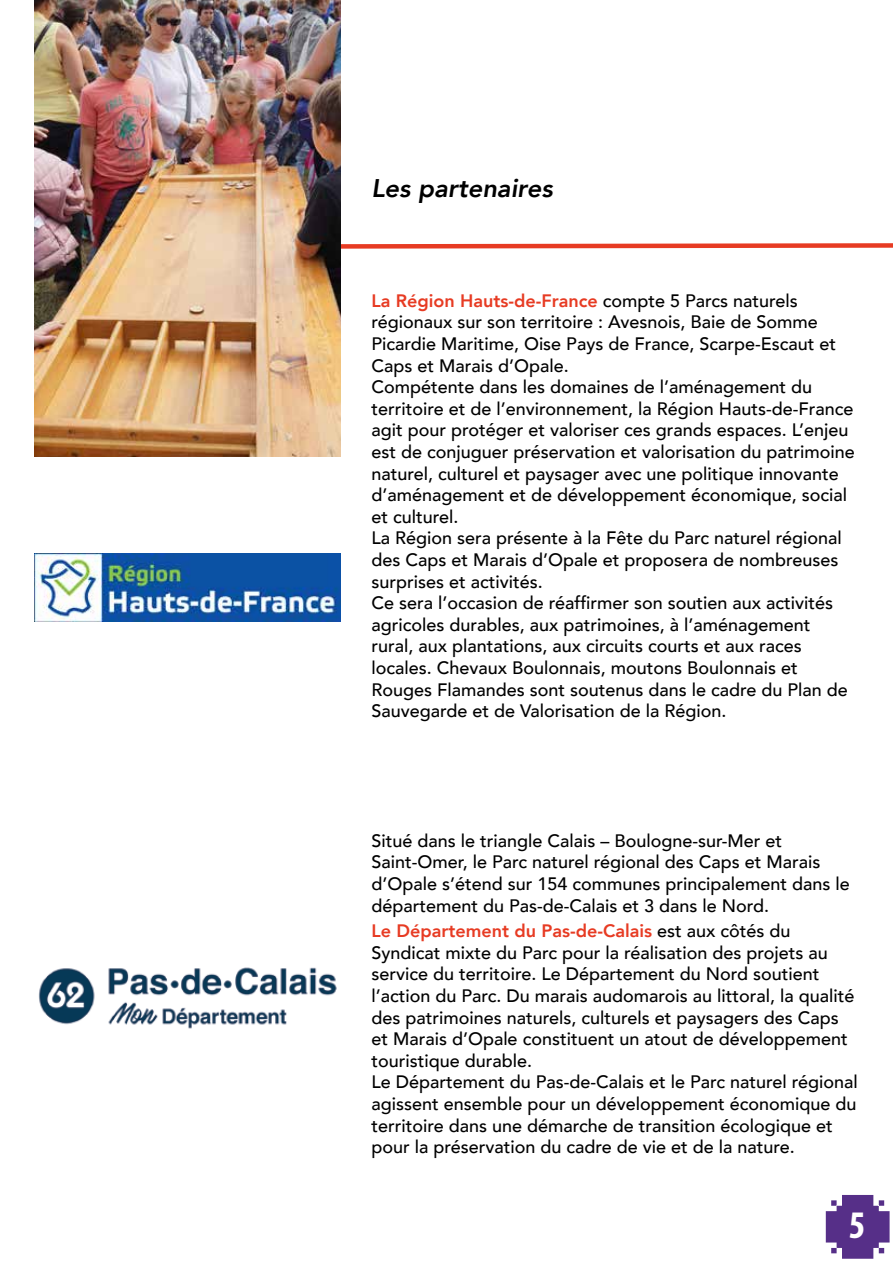
<style>
.page{position:relative;width:893px;height:1263px;background:#fff}
.page>*{position:absolute;margin:0;border:0;box-sizing:border-box;transform-origin:0 0}
.t1{font:700 condensed 39.15px "Myriad Pro";color:#fff}
.t2{font:italic 800 25.5px "Avenir";color:#000}
.t3{font:500 18px/21.6px "Avenir";color:#000}
.s1{font-weight:800;color:#e73b23}
</style>
<div class="page">
<svg style="left:341px;top:243px;width:552px;height:6px"></svg>
<img style="left:34px;top:553px;width:307px;height:68px">
<img style="left:38px;top:967px;width:299px;height:62px">
<img style="left:34px;top:0;width:307px;height:456px">
<svg style="left:826px;top:1195px;width:64px;height:64px"></svg>
<h2 class="t2" style="left:371px;top:173px;width:183px">Les partenaires</h2>
<p class="t3" style="left:371px;top:289px;width:485px"><span class="s1">La Région Hauts-de-France</span> compte 5 Parcs naturels régionaux sur son territoire : Avesnois, Baie de Somme Picardie Maritime, Oise Pays de France, Scarpe-Escaut et Caps et Marais d’Opale.<br>Compétente dans les domaines de l’aménagement du territoire et de l’environnement, la Région Hauts-de-France agit pour protéger et valoriser ces grands espaces. L’enjeu est de conjuguer préservation et valorisation du patrimoine naturel, culturel et paysager avec une politique innovante d’aménagement et de développement économique, social et culturel.<br>La Région sera présente à la Fête du Parc naturel régional des Caps et Marais d’Opale et proposera de nombreuses surprises et activités.<br>Ce sera l’occasion de réaffirmer son soutien aux activités agricoles durables, aux patrimoines, à l’aménagement rural, aux plantations, aux circuits courts et aux races locales. Chevaux Boulonnais, moutons Boulonnais et Rouges Flamandes sont soutenus dans le cadre du Plan de Sauvegarde et de Valorisation de la Région.</p>
<p class="t3" style="left:371px;top:829px;width:480px">Situé dans le triangle Calais – Boulogne-sur-Mer et Saint-Omer, le Parc naturel régional des Caps et Marais d’Opale s’étend sur 154 communes principalement dans le département du Pas-de-Calais et 3 dans le Nord.</p>
<p class="t3" style="left:371px;top:919px;width:488px"><span class="s1">Le Département du Pas-de-Calais</span> est aux côtés du Syndicat mixte du Parc pour la réalisation des projets au service du territoire. Le Département du Nord soutient l’action du Parc. Du marais audomarois au littoral, la qualité des patrimoines naturels, culturels et paysagers des Caps et Marais d’Opale constituent un atout de développement touristique durable.<br>Le Département du Pas-de-Calais et le Parc naturel régional agissent ensemble pour un développement économique du territoire dans une démarche de transition écologique et pour la préservation du cadre de vie et de la nature.</p>
<h1 class="t1" style="left:849px;top:1201px;width:18px">5</h1>
</div>
